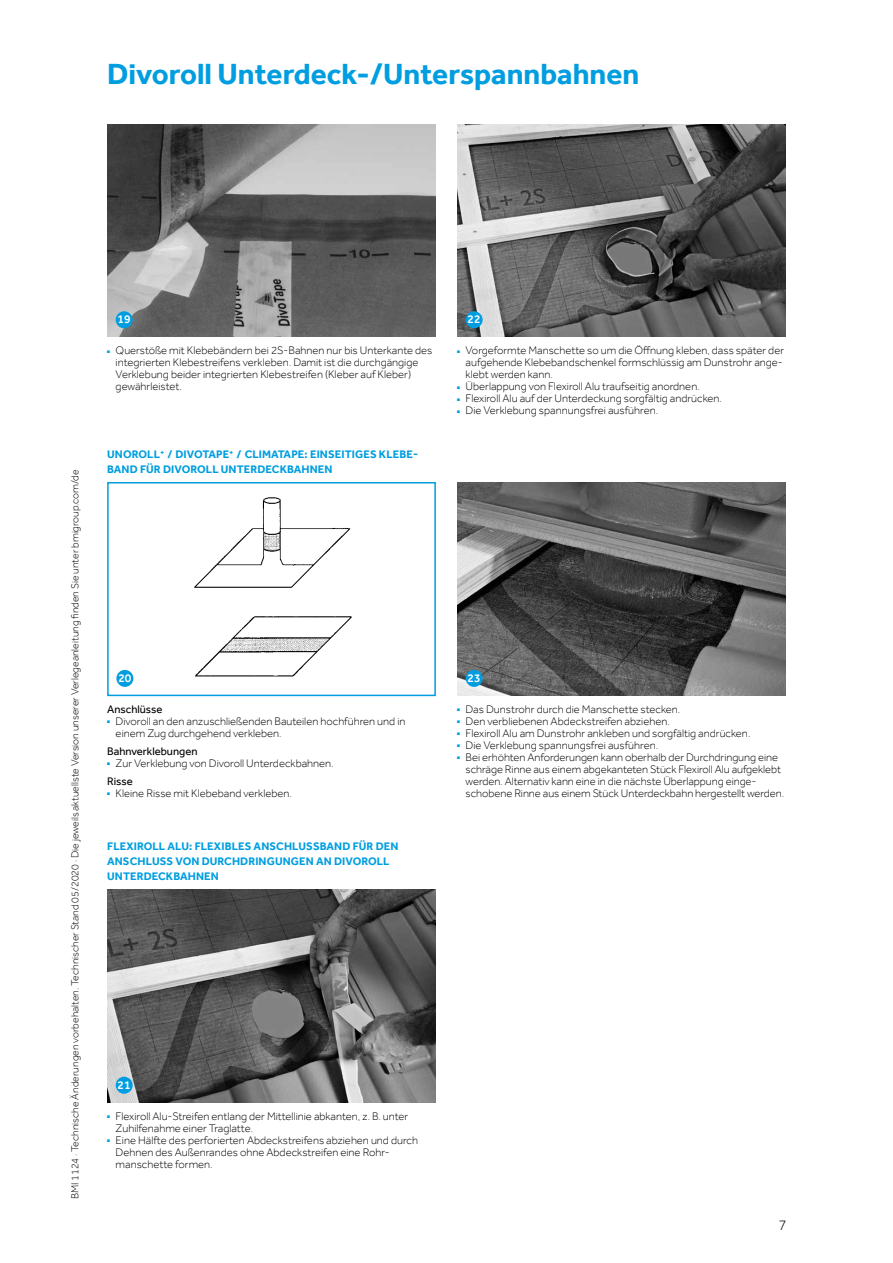
<style>
.page{position:relative;width:893px;height:1263px;background:#fff}
.page>*{position:absolute;margin:0;border:0;box-sizing:border-box;transform-origin:0 0}
.t1{font:700 30px "Effra";color:#009ee0}
.t2{font:300 15px "Effra";color:#000}
.t3{font:500 12px "Effra";color:#fff}
.t4{font:300 11.25px/12px "Effra";color:#000}
.t5{font:700 11.25px/15px "Effra";letter-spacing:.01em;color:#009ee0}
.t6{font:11.25px "Effra";color:#000}
.t7{font:300 10.5px "Effra";color:#000}
.s1{color:#009ee0}
.s2{font-weight:400}
</style>
<div class="page">
<img style="left:457px;top:124px;width:329px;height:213px">
<div style="left:466px;top:311px;width:17px;height:17px;background:#009ee0;border-radius:50%"></div>
<img style="left:457px;top:483px;width:329px;height:212px">
<div style="left:466px;top:670px;width:17px;height:17px;background:#009ee0;border-radius:50%"></div>
<img style="left:107px;top:124px;width:329px;height:213px">
<div style="left:116px;top:311px;width:17px;height:17px;background:#009ee0;border-radius:50%"></div>
<img style="left:107px;top:890px;width:329px;height:212px">
<div style="left:116px;top:1077px;width:17px;height:17px;background:#009ee0;border-radius:50%"></div>
<div style="left:107px;top:482px;width:329px;height:214px;border:2px solid #009ee0"></div>
<div style="left:116px;top:670px;width:17px;height:17px;background:#009ee0;border-radius:50%"></div>
<img style="left:194px;top:497px;width:157px;height:91px">
<img style="left:195px;top:616px;width:157px;height:61px">
<h1 class="t1" style="left:107px;top:56px;width:534px">Divoroll Unterdeck-/Unterspannbahnen</h1>
<p class="t7" style="left:69px;top:1199px;width:731px;rotate:-90deg">BMI 1124 · Technische Änderungen vorbehalten. Technischer Stand 05/2020 · Die jeweils aktuellste Version unserer Verlegeanleitung finden Sie unter bmigroup.com/de</p>
<p class="t3" style="left:118px;top:312px;width:15px">19</p>
<p class="t4" style="left:116px;top:344px;width:318px;text-indent:-9px"><span class="s1">■</span> Querstöße mit Klebebändern bei 2S- Bahnen nur bis Unterkante des integrierten Klebestreifens verkleben. Damit ist die durchgängige Verklebung beider integrierten Klebestreifen (Kleber auf Kleber) gewährleistet.</p>
<p class="t5" style="left:107px;top:447px;width:312px">UNOROLL<sup>+</sup> / DIVOTAPE<sup>+</sup> / CLIMATAPE: EINSEITIGES KLEBE-<br>BAND FÜR DIVOROLL UNTERDECKBAHNEN</p>
<p class="t3" style="left:468px;top:312px;width:15px">22</p>
<p class="t4" style="left:466px;top:344px;width:320px;text-align:justify;text-indent:-9px"><span class="s1">■</span> Vorgeformte Manschette so um die Öffnung kleben, dass später der aufgehende Klebebandschenkel formschlüssig am Dunstrohr ange&shy;klebt werden kann.</p>
<p class="t4" style="left:457px;top:380px;width:244px"><span class="s1">■</span> Überlappung von Flexiroll Alu traufseitig anordnen.</p>
<p class="t4" style="left:457px;top:392px;width:266px"><span class="s1">■</span> Flexiroll Alu auf der Unterdeckung sorgfältig andrücken.</p>
<p class="t4" style="left:457px;top:404px;width:202px"><span class="s1">■</span> Die Verklebung spannungsfrei ausführen.</p>
<p class="t3" style="left:118px;top:671px;width:15px">20</p>
<p class="t6" style="left:107px;top:702px;width:57px">Anschlüsse</p>
<p class="t4" style="left:116px;top:715px;width:291px;text-indent:-9px"><span class="s1">■</span> Divoroll an den anzuschließenden Bauteilen hochführen und in einem Zug durchgehend verkleben.</p>
<p class="t6" style="left:107px;top:744px;width:92px">Bahnverklebungen</p>
<p class="t4" style="left:107px;top:754px;width:228px;line-height:18px"><span class="s1">■</span> Zur Verklebung von Divoroll Unterdeckbahnen.<br><span class="s2">Risse</span></p>
<p class="t4" style="left:107px;top:787px;width:186px"><span class="s1">■</span> Kleine Risse mit Klebeband verkleben.</p>
<p class="t5" style="left:107px;top:839px;width:293px">FLEXIROLL ALU: FLEXIBLES ANSCHLUSSBAND FÜR DEN<br>ANSCHLUSS VON DURCHDRINGUNGEN AN DIVOROLL<br>UNTERDECKBAHNEN</p>
<p class="t3" style="left:468px;top:671px;width:15px">23</p>
<p class="t4" style="left:457px;top:703px;width:225px"><span class="s1">■</span> Das Dunstrohr durch die Manschette stecken.</p>
<p class="t4" style="left:457px;top:715px;width:214px"><span class="s1">■</span> Den verbliebenen Abdeckstreifen abziehen.</p>
<p class="t4" style="left:457px;top:727px;width:295px"><span class="s1">■</span> Flexiroll Alu am Dunstrohr ankleben und sorgfältig andrücken.</p>
<p class="t4" style="left:457px;top:739px;width:202px"><span class="s1">■</span> Die Verklebung spannungsfrei ausführen.</p>
<p class="t4" style="left:466px;top:751px;width:320px;text-indent:-9px"><span class="s1">■</span> Bei erhöhten Anforderungen kann oberhalb der Durchdringung eine schräge Rinne aus einem abgekanteten Stück Flexiroll Alu aufgeklebt werden. Alternativ kann eine in die nächste Überlappung einge&shy;schobene Rinne aus einem Stück Unterdeckbahn hergestellt werden.</p>
<p class="t3" style="left:118px;top:1078px;width:15px">21</p>
<p class="t4" style="left:116px;top:1110px;width:294px;text-indent:-9px"><span class="s1">■</span> Flexiroll Alu-Streifen entlang der Mittellinie abkanten, z. B. unter<br>Zuhilfenahme einer Traglatte.</p>
<p class="t4" style="left:116px;top:1134px;width:304px;text-indent:-9px"><span class="s1">■</span> Eine Hälfte des perforierten Abdeckstreifens abziehen und durch<br>Dehnen des Außenrandes ohne Abdeckstreifen eine Rohr&shy;manschette formen.</p>
<h2 class="t2" style="left:778px;top:1216px;width:10px">7</h2>
</div>
